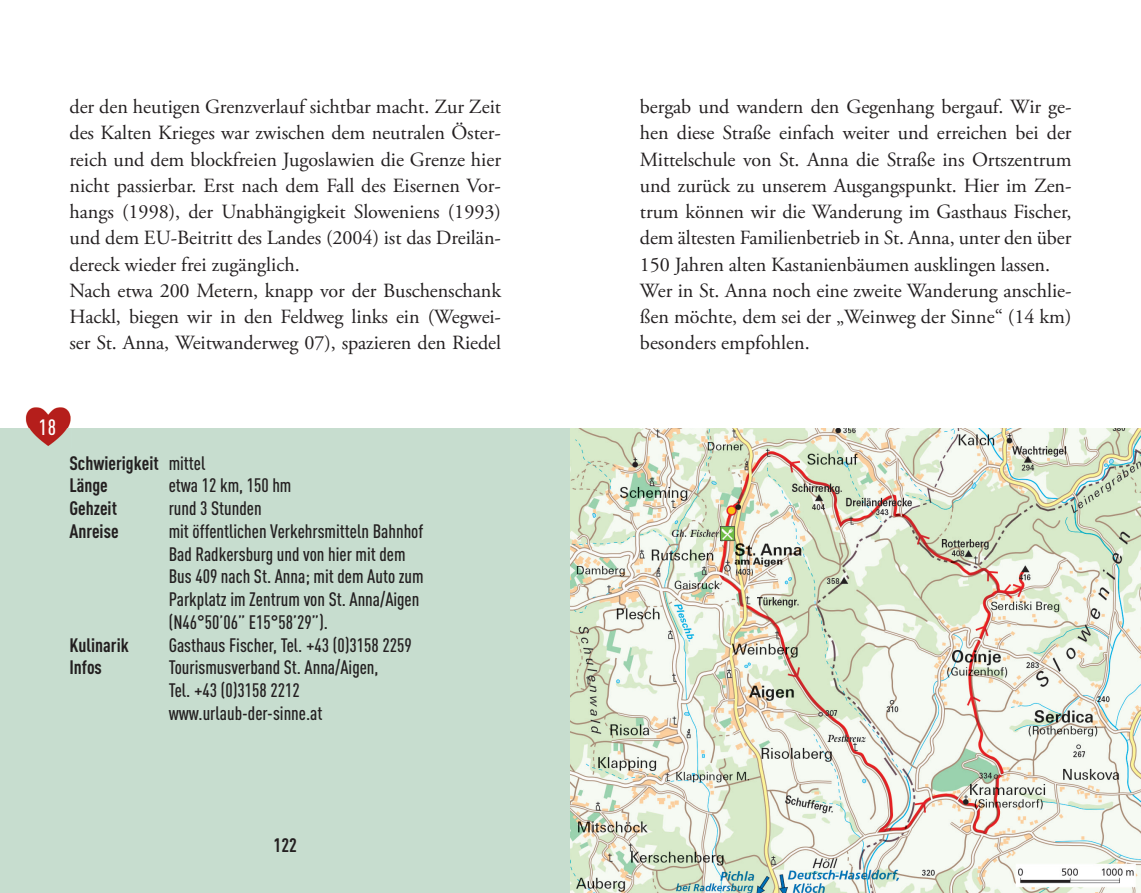
<style>
.page{position:relative;width:1141px;height:893px;background:#fff}
.page>*{position:absolute;margin:0;border:0;box-sizing:border-box;transform-origin:0 0}
.t1{font:500 21.88px "DIN Cond";color:#fff}
.t2{font:20.12px/26.2px "Adobe Garamond Pro";letter-spacing:-.005em;color:#231f20}
.t3{font:500 19.25px/22.8px "DIN Cond";color:#231f20}
.t4{font:700 19.25px/22.8px "DIN Cond";color:#231f20}
.s1{font-weight:500}
</style>
<div class="page">
<div style="left:0;top:428px;width:570px;height:465px;background:#c7ddcf"></div>
<img style="left:25px;top:407px;width:46px;height:39px">
<img style="left:570px;top:428px;width:571px;height:465px">
<p class="t2" style="left:69px;top:94px;width:433px">der den heutigen Grenzverlauf sichtbar macht. Zur Zeit des Kalten Krieges war zwischen dem neutralen Öster&shy;reich und dem blockfreien Jugoslawien die Grenze hier nicht passierbar. Erst nach dem Fall des Eisernen Vor&shy;hangs (1998), der Unabhängigkeit Sloweniens (1993) und dem EU-Beitritt des Landes (2004) ist das Dreilän&shy;dereck wieder frei zugänglich.<br>Nach etwa 200 Metern, knapp vor der Buschenschank Hackl, biegen wir in den Feldweg links ein (Wegwei&shy;ser St. Anna, Weitwanderweg 07), spazieren den Riedel</p>
<p class="t2" style="left:640px;top:94px;width:433px">bergab und wandern den Gegenhang bergauf. Wir ge&shy;hen diese Straße einfach weiter und erreichen bei der Mittelschule von St. Anna die Straße ins Ortszentrum und zurück zu unserem Ausgangspunkt. Hier im Zen&shy;trum können wir die Wanderung im Gasthaus Fischer, dem ältesten Familienbetrieb in St. Anna, unter den über 150 Jahren alten Kastanienbäumen ausklingen lassen.<br>Wer in St. Anna noch eine zweite Wanderung anschlie&shy;ßen möchte, dem sei der „Weinweg der Sinne“ (14 km) besonders empfohlen.</p>
<p class="t1" style="left:39px;top:414px;width:19px">18</p>
<p class="t4" style="left:69px;top:451px;width:138px">Schwierigkeit <span class="s1">mittel<br></span>Länge</p>
<p class="t3" style="left:169px;top:474px;width:124px">etwa 12 km, 150 hm</p>
<p class="t4" style="left:69px;top:496px;width:49px">Gehzeit</p>
<p class="t3" style="left:169px;top:496px;width:94px">rund 3 Stunden</p>
<p class="t4" style="left:69px;top:519px;width:51px">Anreise</p>
<p class="t3" style="left:169px;top:519px;width:257px">mit öffentlichen Verkehrsmitteln Bahnhof Bad Radkersburg und von hier mit dem Bus 409 nach St. Anna; mit dem Auto zum Parkplatz im Zentrum von St. Anna/Aigen (N46°50’06” E15°58’29”).</p>
<p class="t4" style="left:69px;top:633px;width:61px">Kulinarik</p>
<p class="t3" style="left:169px;top:633px;width:245px">Gasthaus Fischer, Tel. +43 (0)3158 2259</p>
<p class="t4" style="left:69px;top:655px;width:34px">Infos</p>
<p class="t3" style="left:169px;top:656px;width:211px">Tourismusverband St. Anna/Aigen,<br>Tel. +43 (0)3158 2212 www.urlaub-der-sinne.at</p>
<p class="t4" style="left:274px;top:833px;width:25px">122</p>
</div>
